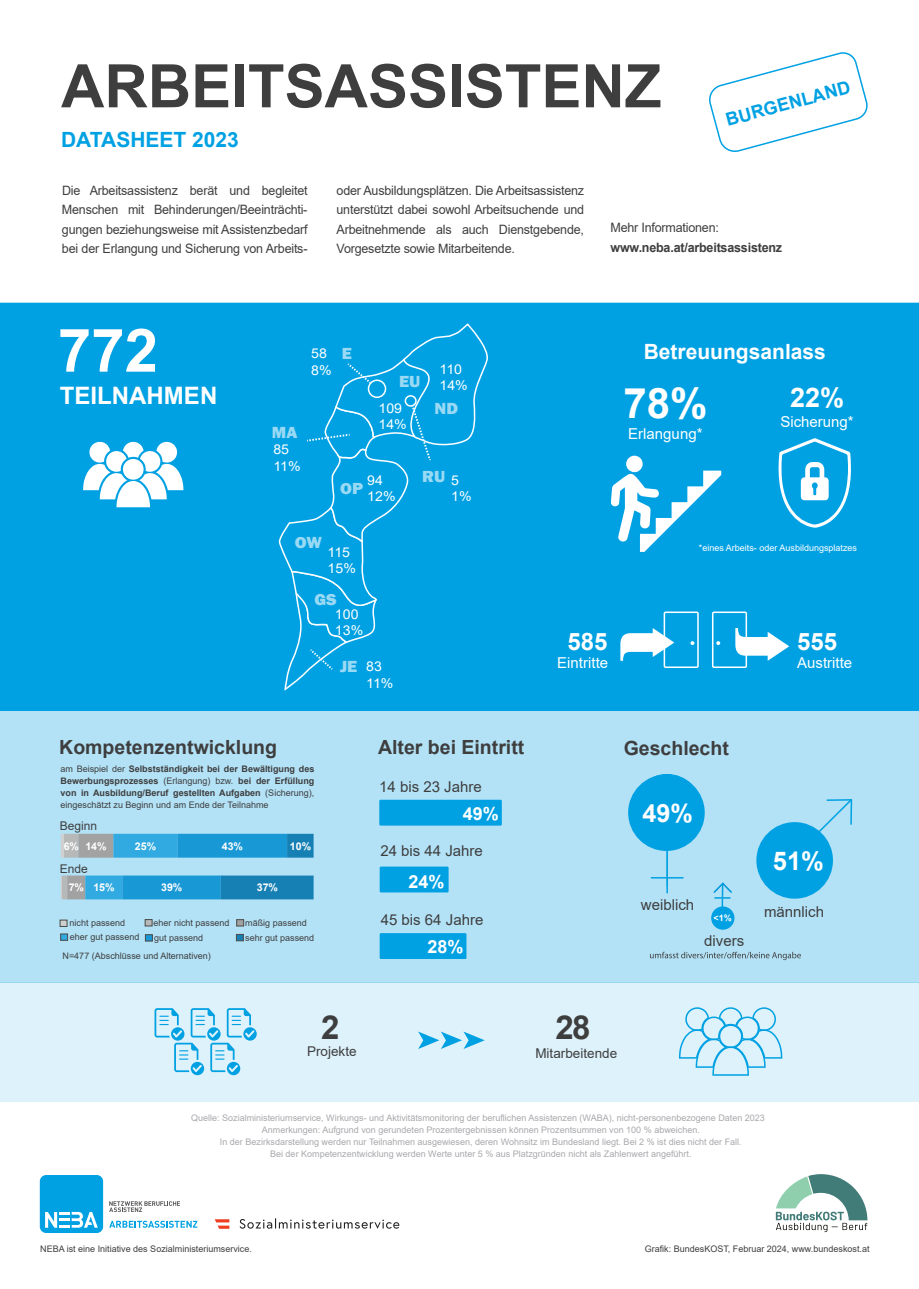
<style>
.page{position:relative;width:919px;height:1289px;background:#fff}
.page>*{position:absolute;margin:0;border:0;box-sizing:border-box;transform-origin:0 0}
.t1{font:700 60px "Arial";color:#3e3e3f}
.t2{font:700 60px "Arial";color:#fff}
.t3{font:700 42px "Arial";color:#fff}
.t4{font:700 33px "Arial";color:#3e3e3f}
.t5{font:700 27px "Arial";color:#fff}
.t6{font:700 25.8px "Arial";color:#fff}
.t7{font:700 25.2px "Arial";color:#fff}
.t8{font:700 24px "Arial";color:#fff}
.t9{font:700 21px "Arial";color:#fff}
.t10{font:700 21px "Arial";color:#00a1e3}
.t11{font:700 19.5px "Arial";color:#3e3e3f}
.t12{font:700 18px "Arial";color:#00a1e3}
.t13{font:700 18px "Arial";color:#fff}
.t14{font:800 16.5px "Franklin Gothic";color:rgb(255 255 255/.6);scale:1.05 1}
.t15{font:15px "Arial";color:#3e3e3f}
.t16{font:15px "Arial";color:#fff}
.t17{font:13.5px/16.2px "Arial";color:#fff;scale:1.05 1}
.t18{font:13.5px "Arial";color:#3e3e3f}
.t19{font:12.9px/19.5px "Arial";letter-spacing:-.015em;color:#3e3e3f;text-align:justify}
.t20{font:700 12.9px "Arial";letter-spacing:-.015em;color:#3e3e3f}
.t21{font:12px "Arial";color:#3e3e3f}
.t22{font:700 10.65px "Arial";color:#fff}
.t23{font:9px/12px "Arial";color:#a8a9ad;text-align:center}
.t24{font:9px "Arial";color:#3e3e3f}
.t25{font:700 9px/12px "Arial";color:#3e3e3f;text-align:justify}
.t26{font:9px "Arial";color:#fff}
.s1{font-weight:400}
</style>
<div class="page">
<div style="left:0;top:303px;width:918px;height:407px;background:#00a1e3"></div>
<div style="left:0;top:710px;width:918px;height:272px;background:#b3e2f6"></div>
<div style="left:0;top:982px;width:918px;height:119px;background:#def2fb"></div>
<svg style="left:679px;top:1007px;width:103px;height:68px"></svg>
<svg style="left:418px;top:1031px;width:66px;height:17px"></svg>
<svg style="left:154px;top:1008px;width:103px;height:67px"></svg>
<svg style="left:650px;top:951px;width:150px;height:9px"></svg>
<div style="left:711px;top:906px;width:23px;height:23px;background:#00a1e3;border-radius:50%"></div>
<div style="left:712px;top:907px;width:21px;height:21px;border:2px solid #00a1e3;border-radius:50%"></div>
<div style="left:756px;top:822px;width:76px;height:76px;background:#00a1e3;border-radius:50%"></div>
<svg style="left:794px;top:799px;width:59px;height:57px"></svg>
<div style="left:769px;top:826px;width:60px;height:61px;border:2px solid #00a1e3;border-radius:50%"></div>
<hr style="left:666px;top:843px;width:2px;height:49px;background:#00a1e3">
<hr style="left:651px;top:877px;width:32px;height:1px;background:#00a1e3">
<div style="left:628px;top:774px;width:76px;height:77px;background:#00a1e3;border-radius:50%"></div>
<div style="left:379px;top:866px;width:69px;height:26px;background:#00a1e3"></div>
<div style="left:379px;top:799px;width:123px;height:26px;background:#00a1e3"></div>
<div style="left:379px;top:933px;width:87px;height:26px;background:#00a1e3"></div>
<div style="left:60px;top:933px;width:8px;height:7px;background:#30aae1;border:1px solid #494a47"></div>
<div style="left:145px;top:934px;width:7px;height:7px;background:#1998d6;border:1px solid #494a47"></div>
<div style="left:236px;top:934px;width:7px;height:7px;background:#1680b5;border:1px solid #494a47"></div>
<div style="left:145px;top:919px;width:7px;height:7px;background:#b7b8b8;border:1px solid #494a47"></div>
<div style="left:60px;top:919px;width:7px;height:7px;background:#cfd1d0;border:1px solid #494a47"></div>
<div style="left:236px;top:919px;width:8px;height:7px;background:#a2a2a3;border:1px solid #494a47"></div>
<svg style="left:61px;top:833px;width:252px;height:66px"></svg>
<div style="left:663px;top:611px;width:35px;height:57px;border:2px solid #fff"></div>
<div style="left:712px;top:611px;width:35px;height:57px;border:2px solid #fff"></div>
<svg style="left:690px;top:641px;width:4px;height:4px"></svg>
<svg style="left:716px;top:641px;width:4px;height:4px"></svg>
<svg style="left:735px;top:628px;width:54px;height:32px"></svg>
<svg style="left:620px;top:628px;width:54px;height:32px"></svg>
<svg style="left:778px;top:438px;width:73px;height:89px"></svg>
<svg style="left:611px;top:455px;width:110px;height:97px"></svg>
<svg style="left:775px;top:1174px;width:92px;height:57px"></svg>
<svg style="left:239px;top:1218px;width:160px;height:10px"></svg>
<svg style="left:215px;top:1219px;width:14px;height:9px"></svg>
<div style="left:40px;top:1174px;width:63px;height:58px;background:#00a1e3;border-radius:6px"></div>
<svg style="left:45px;top:1211px;width:53px;height:17px"></svg>
<svg style="left:109px;top:1201px;width:71px;height:10px"></svg>
<svg style="left:109px;top:1220px;width:88px;height:7px"></svg>
<div style="left:278px;top:324px;width:212px;height:366px;background:#00a1e3"></div>
<svg style="left:83px;top:441px;width:100px;height:66px"></svg>
<svg style="left:709px;top:52px;width:159px;height:100px"></svg>
<svg style="left:712px;top:882px;width:21px;height:41px"></svg>
<h1 class="t1" style="left:61px;top:44px;width:602px">ARBEITSASSISTENZ</h1>
<h3 class="t10" style="left:61px;top:125px;width:179px">DATASHEET 2023</h3>
<h3 class="t12" style="left:723px;top:108px;width:129px;rotate:-15deg">BURGENLAND</h3>
<h3 class="t19" style="left:62px;top:180px;width:247px">Die Arbeitsassistenz berät und begleitet Menschen mit Behinderungen/Beeinträchti&shy;gungen beziehungsweise mit Assistenzbedarf bei der Erlangung und Sicherung von Arbeits-</h3>
<h3 class="t19" style="left:336px;top:180px;width:249px">oder Ausbildungsplätzen. Die Arbeitsassistenz unterstützt dabei sowohl Arbeitsuchende und Arbeitnehmende als auch Dienstgebende, Vorgesetzte sowie Mitarbeitende.</h3>
<h3 class="t19" style="left:610px;top:218px;width:110px">Mehr Informationen:</h3>
<h3 class="t20" style="left:610px;top:238px;width:173px">www.neba.at/arbeitsassistenz</h3>
<h1 class="t2" style="left:58px;top:308px;width:102px">772</h1>
<h3 class="t8" style="left:60px;top:378px;width:159px">TEILNAHMEN</h3>
<h3 class="t14" style="left:272px;top:422px;width:26px">MA</h3>
<h3 class="t17" style="left:273px;top:441px;width:27px">85<br>11%</h3>
<h3 class="t17" style="left:311px;top:345px;width:21px">58<br>8%</h3>
<h3 class="t14" style="left:341px;top:342px;width:11px">E</h3>
<h3 class="t14" style="left:399px;top:370px;width:22px">EU</h3>
<h3 class="t17" style="left:378px;top:400px;width:28px">109<br>14%</h3>
<h3 class="t17" style="left:439px;top:361px;width:28px">110<br>14%</h3>
<h3 class="t14" style="left:434px;top:398px;width:24px">ND</h3>
<h3 class="t17" style="left:367px;top:472px;width:28px">94<br>12%</h3>
<h3 class="t14" style="left:340px;top:477px;width:23px">OP</h3>
<h3 class="t14" style="left:422px;top:465px;width:24px">RU</h3>
<h3 class="t17" style="left:451px;top:471px;width:21px">5<br>1%</h3>
<h3 class="t14" style="left:295px;top:531px;width:27px">OW</h3>
<h3 class="t17" style="left:327px;top:544px;width:28px">115<br>15%</h3>
<h3 class="t14" style="left:314px;top:588px;width:23px">GS</h3>
<h3 class="t9" style="left:643px;top:337px;width:184px">Betreuungsanlass</h3>
<h2 class="t3" style="left:623px;top:374px;width:86px">78%</h2>
<h3 class="t16" style="left:628px;top:423px;width:76px">Erlangung*</h3>
<h3 class="t5" style="left:790px;top:378px;width:56px">22%</h3>
<h3 class="t16" style="left:780px;top:411px;width:75px">Sicherung*</h3>
<p class="t26" style="left:698px;top:541px;width:160px">*eines Arbeits- oder Ausbildungsplatzes</p>
<h3 class="t11" style="left:59px;top:733px;width:219px">Kompetenzentwicklung</h3>
<p class="t25" style="left:61px;top:762px;width:255px"><span class="s1">am Beispiel der</span> Selbstständigkeit bei der Bewältigung des Bewerbungsprozesses <span class="s1">(Erlangung) bzw.</span> bei der Erfüllung von in Ausbildung/Beruf gestellten Aufgaben <span class="s1">(Sicherung), eingeschätzt zu Beginn und am Ende der Teilnahme</span></p>
<h3 class="t21" style="left:60px;top:817px;width:39px">Beginn</h3>
<p class="t22" style="left:85px;top:838px;width:23px">14%</p>
<p class="t22" style="left:93px;top:880px;width:23px">15%</p>
<p class="t22" style="left:64px;top:838px;width:17px">6%</p>
<p class="t22" style="left:69px;top:880px;width:17px">7%</p>
<h3 class="t21" style="left:60px;top:860px;width:30px">Ende</h3>
<p class="t22" style="left:135px;top:838px;width:23px">25%</p>
<p class="t22" style="left:161px;top:880px;width:23px">39%</p>
<p class="t22" style="left:222px;top:838px;width:23px">43%</p>
<p class="t22" style="left:290px;top:838px;width:23px">10%</p>
<p class="t22" style="left:257px;top:880px;width:23px">37%</p>
<p class="t24" style="left:153px;top:917px;width:78px">eher nicht passend</p>
<p class="t24" style="left:245px;top:916px;width:63px">mäßig passend</p>
<p class="t24" style="left:69px;top:916px;width:57px">nicht passend</p>
<p class="t24" style="left:63px;top:949px;width:150px">N=477 (Abschlüsse und Alternativen)</p>
<p class="t24" style="left:70px;top:930px;width:71px">eher gut passend</p>
<p class="t24" style="left:154px;top:931px;width:51px">gut passend</p>
<p class="t24" style="left:245px;top:931px;width:71px">sehr gut passend</p>
<h3 class="t17" style="left:335px;top:605px;width:28px">100<br>13%</h3>
<h3 class="t14" style="left:340px;top:656px;width:18px">JE</h3>
<h3 class="t17" style="left:366px;top:658px;width:27px">83<br>11%</h3>
<h3 class="t11" style="left:378px;top:733px;width:148px">Alter bei Eintritt</h3>
<h3 class="t15" style="left:379px;top:776px;width:104px">14 bis 23 Jahre</h3>
<h3 class="t13" style="left:462px;top:800px;width:38px">49%</h3>
<h3 class="t15" style="left:380px;top:840px;width:104px">24 bis 44 Jahre</h3>
<h3 class="t13" style="left:408px;top:868px;width:38px">24%</h3>
<h3 class="t15" style="left:381px;top:909px;width:104px">45 bis 64 Jahre</h3>
<h3 class="t13" style="left:427px;top:934px;width:38px">28%</h3>
<h3 class="t8" style="left:567px;top:625px;width:42px">585</h3>
<h3 class="t16" style="left:557px;top:652px;width:52px">Eintritte</h3>
<h3 class="t8" style="left:797px;top:625px;width:42px">555</h3>
<h3 class="t16" style="left:797px;top:652px;width:57px">Austritte</h3>
<h3 class="t11" style="left:623px;top:734px;width:107px">Geschlecht</h3>
<h3 class="t7" style="left:642px;top:795px;width:52px">49%</h3>
<h3 class="t15" style="left:640px;top:893px;width:55px">weiblich</h3>
<h3 class="t15" style="left:704px;top:930px;width:42px">divers</h3>
<h3 class="t6" style="left:772px;top:842px;width:53px">51%</h3>
<h3 class="t15" style="left:764px;top:901px;width:62px">männlich</h3>
<h3 class="t4" style="left:321px;top:1004px;width:20px">2</h3>
<h3 class="t18" style="left:307px;top:1041px;width:51px">Projekte</h3>
<h3 class="t4" style="left:555px;top:1004px;width:36px">28</h3>
<h3 class="t18" style="left:535px;top:1043px;width:83px">Mitarbeitende</h3>
<p class="t23" style="left:191px;top:1111px;width:575px">Quelle: Sozialministeriumservice, Wirkungs- und Aktivitätsmonitoring der beruflichen Assistenzen (WABA), nicht-personenbezogene Daten 2023</p>
<p class="t23" style="left:220px;top:1123px;width:523px">Anmerkungen: Aufgrund von gerundeten Prozentergebnissen können Prozentsummen von 100 % abweichen.<br>In der Bezirksdarstellung werden nur Teilnahmen ausgewiesen, deren Wohnsitz im Bundesland liegt. Bei 2 % ist dies nicht der Fall.<br>Bei der Kompetenzentwicklung werden Werte unter 5 % aus Platzgründen nicht als Zahlenwert angeführt.</p>
<p class="t24" style="left:40px;top:1242px;width:213px">NEBA ist eine Initiative des Sozialministeriumservice.</p>
<p class="t24" style="left:644px;top:1242px;width:226px">Grafik: BundesKOST, Februar 2024, www.bundeskost.at</p>
</div>
